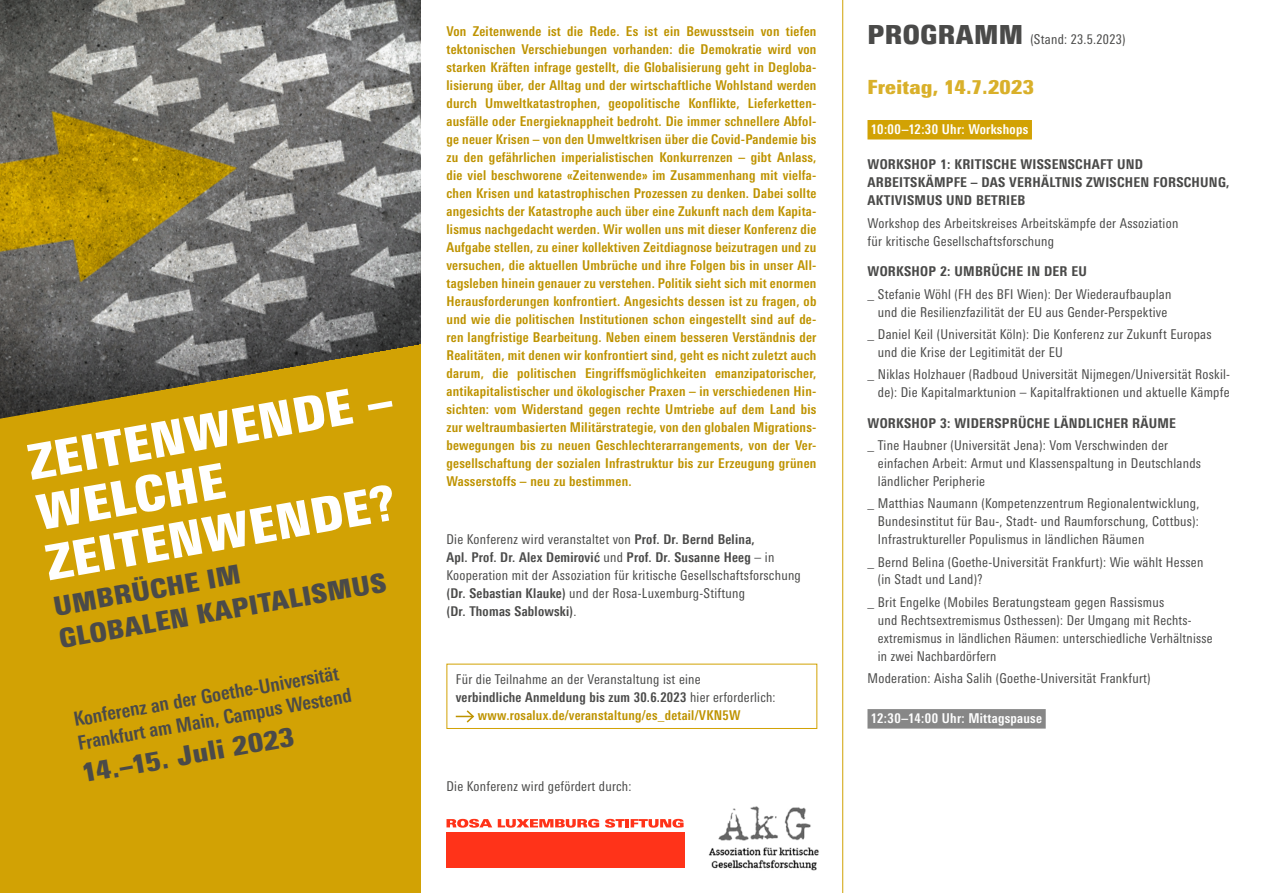
<style>
.page{position:relative;width:1263px;height:893px;background:#fff}
.page>*{position:absolute;margin:0;border:0;box-sizing:border-box;transform-origin:0 0}
.t1{font:900 condensed 48.6px/51px "Linotype Univers";color:#fff}
.t2{font:900 condensed 26.25px/33px "Linotype Univers";color:#4a4a49}
.t3{font:700 condensed 19.5px/24px "Linotype Univers";color:#4a4a49}
.t4{font:900 condensed 19.5px "Linotype Univers";letter-spacing:.02em;color:#d9b02a}
.t5{font:700 condensed 13.5px/18px "Linotype Univers";letter-spacing:.02em;color:#be9300;text-align:justify}
.t6{font:condensed 13.5px/18px "Linotype Univers";letter-spacing:.02em;color:#4a4a49}
.t7{font:800 condensed 13.5px/18px "Linotype Univers";letter-spacing:.02em;color:#4a4a49}
.t8{font:700 13.5px "Linotype Univers 620 Cn";letter-spacing:.02em;color:#4a4a49}
.t9{font:700 condensed 13.5px "Linotype Univers";letter-spacing:.02em;color:#4a4a49}
.t10{font:700 condensed 13.5px "Linotype Univers";letter-spacing:.02em;color:#fff}
.s1{font-family:"Linotype Univers 620 Cn";font-weight:700;font-stretch:normal}
.s2{font-family:"Linotype Univers";font-weight:400;font-stretch:condensed}
.s3{font-weight:400}
.s4{font-weight:900;font-size:26.25px}
</style>
<div class="page">
<div style="left:0;top:0;width:421px;height:893px;background:#d2a204"></div>
<img style="left:0;top:0;width:421px;height:419px">
<div style="left:446px;top:832px;width:239px;height:35px;background:#ff3319"></div>
<svg style="left:446px;top:819px;width:46px;height:9px"></svg>
<svg style="left:498px;top:819px;width:101px;height:9px"></svg>
<svg style="left:605px;top:819px;width:79px;height:9px"></svg>
<img style="left:708px;top:806px;width:111px;height:65px">
<div style="left:867px;top:120px;width:165px;height:19px;background:#d2a204"></div>
<div style="left:867px;top:709px;width:179px;height:20px;background:#878787"></div>
<svg style="left:456px;top:710px;width:19px;height:13px"></svg>
<div style="left:446px;top:664px;width:371px;height:65px;border:1px solid #d2a204"></div>
<hr style="left:842px;top:0;width:1px;height:893px;background:#d2a204">
<h1 class="t1" style="left:24px;top:437px;width:370px;rotate:-10deg">ZEITENWENDE –<br>WELCHE<br>ZEITENWENDE?</h1>
<h2 class="t2" style="left:51px;top:590px;width:333px;rotate:-10deg">UMBRÜCHE IM<br>GLOBALEN KAPITALISMUS</h2>
<h3 class="t3" style="left:72px;top:707px;width:279px;rotate:-10deg">Konferenz an der Goethe-Universität<br>Frankfurt am Main, Campus Westend</h3>
<h2 class="t2" style="left:80px;top:757px;width:215px;rotate:-10deg">14.–15. Juli 2023</h2>
<p class="t5" style="left:446px;top:22px;width:371px">Von Zeitenwende ist die Rede. Es ist ein Bewusstsein von tiefen tektonischen Verschiebungen vorhanden: die Demokratie wird von starken Kräften infrage gestellt, die Globalisierung geht in Degloba&shy;lisierung über, der Alltag und der wirtschaftliche Wohlstand werden durch Umweltkatastrophen, geopolitische Konflikte, Lieferketten&shy;ausfälle oder Energieknappheit bedroht. Die immer schnellere Abfol&shy;ge neuer Krisen – von den Umweltkrisen über die Covid-Pandemie bis zu den gefährlichen imperialistischen Konkurrenzen – gibt Anlass, die viel beschworene «Zeitenwende» im Zusammenhang mit vielfa&shy;chen Krisen und katastrophischen Prozessen zu denken. Dabei sollte angesichts der Katastrophe auch über eine Zukunft nach dem Kapita&shy;lismus nachgedacht werden. Wir wollen uns mit dieser Konferenz die Aufgabe stellen, zu einer kollektiven Zeitdiagnose beizutragen und zu versuchen, die aktuellen Umbrüche und ihre Folgen bis in unser All&shy;tagsleben hinein genauer zu verstehen. Politik sieht sich mit enormen Herausforderungen konfrontiert. Angesichts dessen ist zu fragen, ob und wie die politischen Institutionen schon eingestellt sind auf de&shy;ren langfristige Bearbeitung. Neben einem besseren Verständnis der Realitäten, mit denen wir konfrontiert sind, geht es nicht zuletzt auch darum, die politischen Eingriffsmöglichkeiten emanzipatorischer, antikapitalistischer und ökologischer Praxen – in verschiedenen Hin&shy;sichten: vom Widerstand gegen rechte Umtriebe auf dem Land bis zur weltraumbasierten Militärstrategie, von den globalen Migrations&shy;bewegungen bis zu neuen Geschlechterarrangements, von der Ver&shy;gesellschaftung der sozialen Infrastruktur bis zur Erzeugung grünen Wasserstoffs – neu zu bestimmen.</p>
<p class="t6" style="left:446px;top:530px;width:310px">Die Konferenz wird veranstaltet von <span class="s1">Prof. Dr. Bernd Belina,</span></p>
<p class="t8" style="left:446px;top:549px;width:329px">Apl. Prof. Dr. Alex Demirović <span class="s2">und</span> Prof. Dr. Susanne Heeg <span class="s2">– in</span></p>
<p class="t6" style="left:446px;top:566px;width:356px">Kooperation mit der Assoziation für kritische Gesellschaftsforschung <span class="s1">(Dr. Sebastian Klauke)</span> und der Rosa-Luxemburg-Stiftung</p>
<p class="t8" style="left:446px;top:603px;width:132px">(Dr. Thomas Sablowski)<span class="s2">.</span></p>
<p class="t6" style="left:456px;top:670px;width:247px">Für die Teilnahme an der Veranstaltung ist eine</p>
<p class="t9" style="left:456px;top:689px;width:321px">verbindliche Anmeldung bis zum 30.6.2023 <span class="s3">hier erforderlich:</span></p>
<p class="t5" style="left:478px;top:706px;width:264px">www.rosalux.de/veranstaltung/es_detail/VKN5W</p>
<p class="t6" style="left:446px;top:777px;width:186px">Die Konferenz wird gefördert durch:</p>
<p class="t6" style="left:867px;top:31px;width:259px"><span class="s4">PROGRAMM</span> (Stand: 23.5.2023)</p>
<h3 class="t4" style="left:867px;top:75px;width:168px">Freitag, 14.7.2023</h3>
<p class="t10" style="left:871px;top:121px;width:159px">10:00–12:30 Uhr: Workshops</p>
<p class="t7" style="left:867px;top:155px;width:363px">WORKSHOP 1: KRITISCHE WISSENSCHAFT UND<br>ARBEITSKÄMPFE – DAS VERHÄLTNIS ZWISCHEN FORSCHUNG,<br>AKTIVISMUS UND BETRIEB</p>
<p class="t6" style="left:867px;top:214px;width:312px">Workshop des Arbeitskreises Arbeitskämpfe der Assoziation für kritische Gesellschaftsforschung</p>
<p class="t7" style="left:867px;top:262px;width:221px">WORKSHOP 2: UMBRÜCHE IN DER EU</p>
<p class="t6" style="left:867px;top:285px;width:305px;text-align:center">_ Stefanie Wöhl (FH des BFI Wien): Der Wiederaufbauplan und die Resilienzfazilität der EU aus Gender-Perspektive</p>
<p class="t6" style="left:878px;top:325px;width:335px;text-indent:-10px">_ Daniel Keil (Universität Köln): Die Konferenz zur Zukunft Europas und die Krise der Legitimität der EU</p>
<p class="t6" style="left:867px;top:365px;width:364px;text-align:right">_ Niklas Holzhauer (Radboud Universität Nijmegen/Universität Roskil&shy;de): Die Kapitalmarktunion – Kapitalfraktionen und aktuelle Kämpfe</p>
<p class="t7" style="left:867px;top:414px;width:310px">WORKSHOP 3: WIDERSPRÜCHE LÄNDLICHER RÄUME</p>
<p class="t6" style="left:878px;top:436px;width:325px;text-indent:-10px">_ Tine Haubner (Universität Jena): Vom Verschwinden der einfachen Arbeit: Armut und Klassenspaltung in Deutschlands ländlicher Peripherie</p>
<p class="t6" style="left:878px;top:494px;width:323px;text-align:justify;text-indent:-10px">_ Matthias Naumann (Kompetenzzentrum Regionalentwicklung, Bundesinstitut für Bau-, Stadt- und Raumforschung, Cottbus):<br>Infrastruktureller Populismus in ländlichen Räumen</p>
<p class="t6" style="left:878px;top:553px;width:327px;text-indent:-10px">_ Bernd Belina (Goethe-Universität Frankfurt): Wie wählt Hessen (in Stadt und Land)?</p>
<p class="t6" style="left:878px;top:593px;width:336px;text-indent:-10px">_ Brit Engelke (Mobiles Beratungsteam gegen Rassismus<br>und Rechtsextremismus Osthessen): Der Umgang mit Rechts&shy;extremismus in ländlichen Räumen: unterschiedliche Verhältnisse in zwei Nachbardörfern</p>
<p class="t6" style="left:867px;top:669px;width:285px">Moderation: Aisha Salih (Goethe-Universität Frankfurt)</p>
<p class="t10" style="left:871px;top:711px;width:173px">12:30–14:00 Uhr: Mittagspause</p>
</div>
